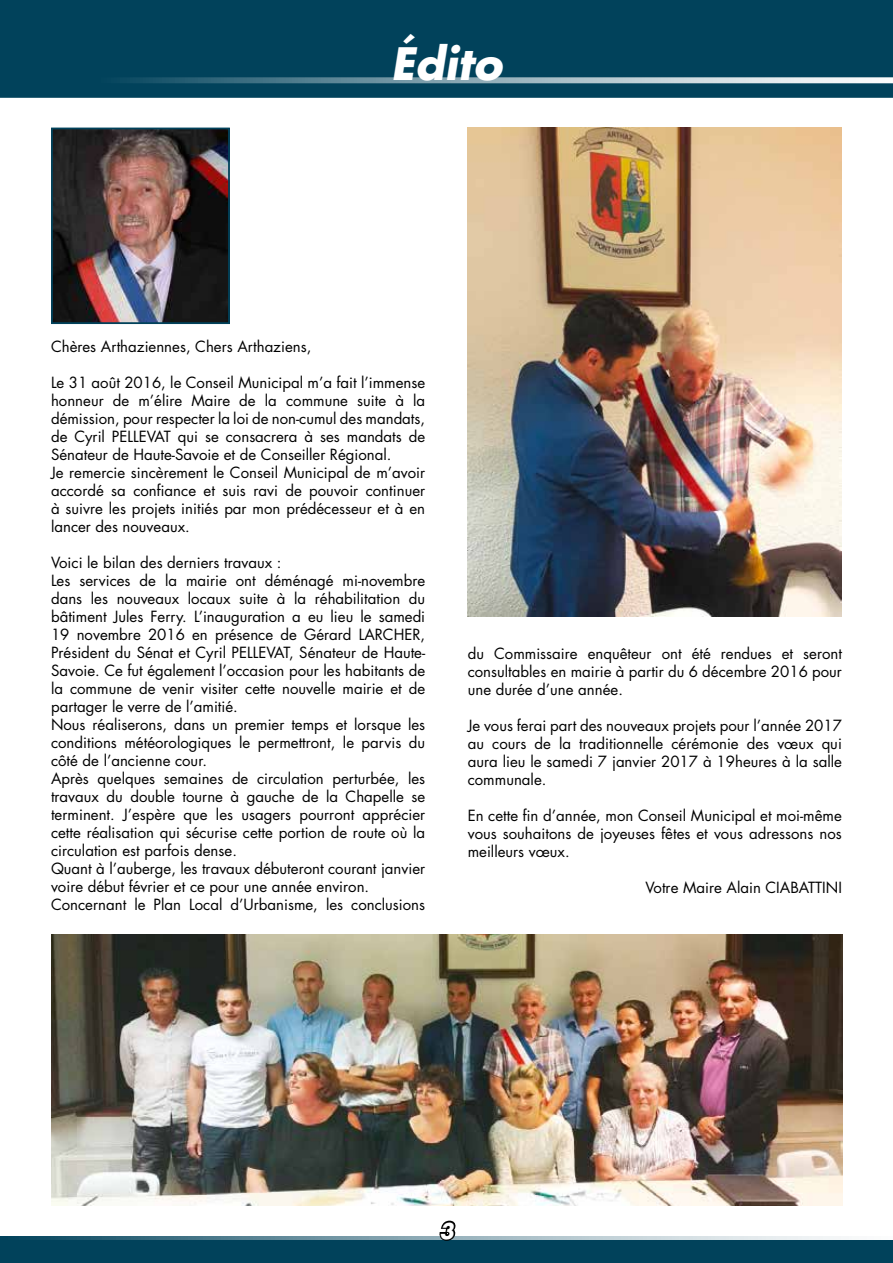
<style>
.page{position:relative;width:893px;height:1263px;background:#fff}
.page>*{position:absolute;margin:0;border:0;box-sizing:border-box;transform-origin:0 0}
.t1{font:italic 700 43.5px "Futura";color:#fff}
.t2{font:italic 700 21px "Futura";color:#fff}
.t3{font:15px/18px "Futura";color:#000;text-align:justify}
</style>
<div class="page">
<div style="left:0;top:0;width:893px;height:98px;background:#01425b"></div>
<div style="left:0;top:1236px;width:893px;height:27px;background:#01425b"></div>
<svg style="left:94px;top:77px;width:799px;height:6px;background:#85a4b0"></svg>
<svg style="left:33px;top:1236px;width:860px;height:4px;background:#92aeb8"></svg>
<svg style="left:439px;top:1220px;width:19px;height:21px"></svg>
<img style="left:54px;top:131px;width:173px;height:190px">
<div style="left:51px;top:128px;width:179px;height:196px;border:2px solid #01425b"></div>
<img style="left:468px;top:128px;width:374px;height:488px">
<img style="left:51px;top:935px;width:791px;height:270px">
<h1 class="t1" style="left:391px;top:33px;width:113px">Édito</h1>
<p class="t3" style="left:51px;top:337px;width:262px">Chères Arthaziennes, Chers Arthaziens,</p>
<p class="t3" style="left:51px;top:373px;width:376px;text-align:left">Le 31 août 2016, le Conseil Municipal m’a fait l’immense honneur de m’élire Maire de la commune suite à la démission, pour respecter la loi de non-cumul des mandats, de Cyril PELLEVAT qui se consacrera à ses mandats de Sénateur de Haute-Savoie et de Conseiller Régional.<br>Je remercie sincèrement le Conseil Municipal de m’avoir accordé sa confiance et suis ravi de pouvoir continuer à suivre les projets initiés par mon prédécesseur et à en lancer des nouveaux.</p>
<p class="t3" style="left:51px;top:553px;width:376px;text-align:left">Voici le bilan des derniers travaux :<br>Les services de la mairie ont déménagé mi-novembre dans les nouveaux locaux suite à la réhabilitation du bâtiment Jules Ferry. L’inauguration a eu lieu le samedi 19 novembre 2016 en présence de Gérard LARCHER, Président du Sénat et Cyril PELLEVAT, Sénateur de Haute-Savoie. Ce fut également l’occasion pour les habitants de la commune de venir visiter cette nouvelle mairie et de partager le verre de l’amitié.<br>Nous réaliserons, dans un premier temps et lorsque les conditions météorologiques le permettront, le parvis du côté de l’ancienne cour.<br>Après quelques semaines de circulation perturbée, les travaux du double tourne à gauche de la Chapelle se terminent. J’espère que les usagers pourront apprécier cette réalisation qui sécurise cette portion de route où la circulation est parfois dense.<br>Quant à l’auberge, les travaux débuteront courant janvier voire début février et ce pour une année environ.<br>Concernant le Plan Local d’Urbanisme, les conclusions</p>
<p class="t3" style="left:468px;top:645px;width:376px">du Commissaire enquêteur ont été rendues et seront consultables en mairie à partir du 6 décembre 2016 pour une durée d’une année.</p>
<p class="t3" style="left:468px;top:717px;width:376px">Je vous ferai part des nouveaux projets pour l’année 2017 au cours de la traditionnelle cérémonie des vœux qui aura lieu le samedi 7 janvier 2017 à 19heures à la salle communale.</p>
<p class="t3" style="left:468px;top:807px;width:376px">En cette fin d’année, mon Conseil Municipal et moi-même vous souhaitons de joyeuses fêtes et vous adressons nos meilleurs vœux.</p>
<p class="t3" style="left:645px;top:879px;width:198px">Votre Maire Alain CIABATTINI</p>
<h2 class="t2" style="left:440px;top:1216px;width:16px">3</h2>
</div>
